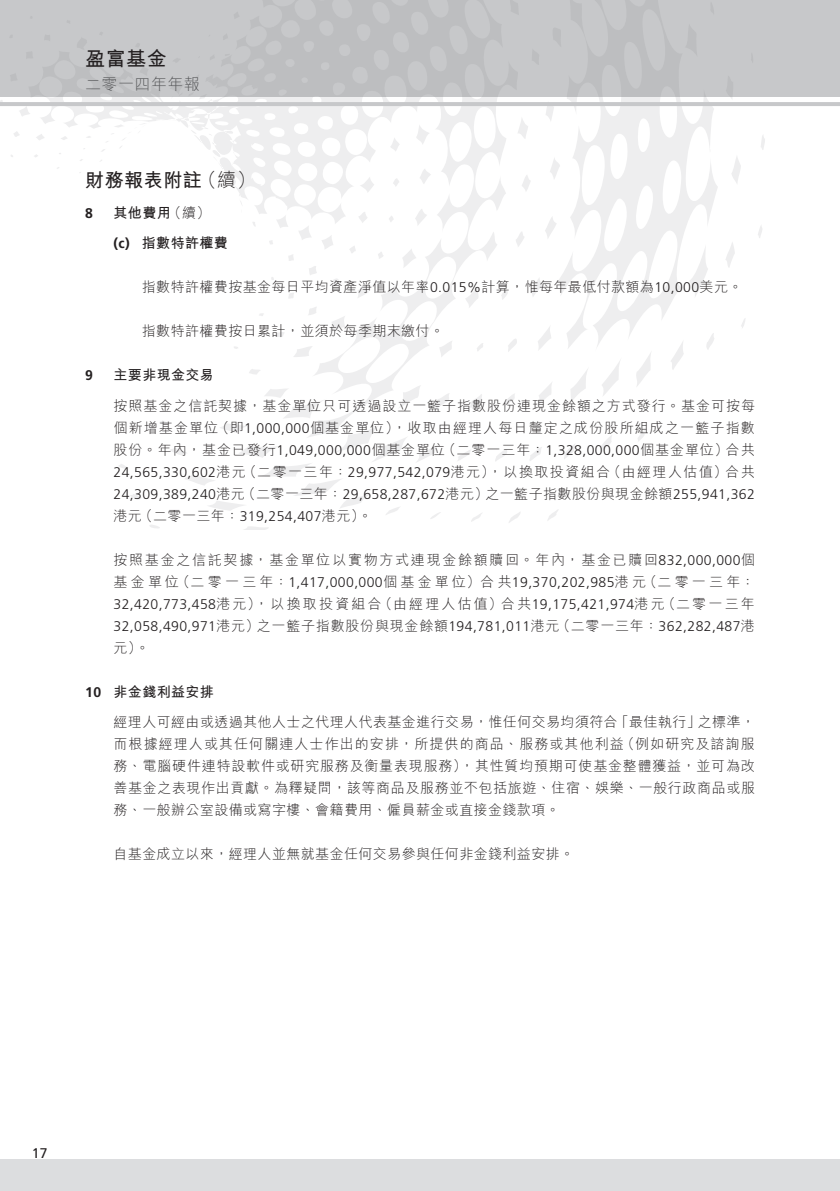
<style>
.page{position:relative;width:840px;height:1191px;background:#fff}
.page>*{position:absolute;margin:0;border:0;box-sizing:border-box;transform-origin:0 0}
.t1{font:700 20px "M Hei HK";color:#231f20}
.t2{font:700 19px "M Hei HK";letter-spacing:.03em;color:#231f20}
.t3{font:300 19px "M Hei HK";color:#231f20}
.t4{font:300 16px "M Hei HK";letter-spacing:.03em;color:#57585a}
.t5{font:300 14px/22px "M Hei HK";letter-spacing:.055em;color:#231f20;text-align:right}
.t6{font:300 14px "Frutiger LT Std";letter-spacing:.03em;color:#231f20}
.t7{font:300 14px "M Hei HK";letter-spacing:.03em;color:#231f20}
.t8{font:300 14px/22px "M Hei HK";letter-spacing:.12em;color:#231f20;text-align:right}
.t9{font:300 14px "M Hei HK";letter-spacing:.105em;color:#231f20}
.t10{font:700 14px "M Hei HK";letter-spacing:.03em;color:#231f20}
.t11{font:300 14px "M Hei HK";letter-spacing:.075em;color:#231f20}
.t12{font:700 14px "Frutiger LT Std";color:#231f20}
.t13{font:300 14px "M Hei HK";letter-spacing:.08em;color:#231f20}
.t14{font:14px "Frutiger LT Std";color:#231f20}
.s1{font-family:"Frutiger LT Std"}
.s2{font-family:"M Hei HK"}
</style>
<div class="page">
<div style="left:13px;top:131px;width:7px;height:6px;background:#eeeeef;border-radius:50%"></div>
<svg style="left:518px;top:119px;width:10px;height:20px"></svg>
<svg style="left:761px;top:135px;width:3px;height:15px"></svg>
<svg style="left:20px;top:106px;width:8px;height:10px"></svg>
<svg style="left:732px;top:157px;width:8px;height:26px"></svg>
<svg style="left:550px;top:158px;width:7px;height:21px"></svg>
<svg style="left:522px;top:175px;width:8px;height:16px"></svg>
<svg style="left:758px;top:226px;width:4px;height:12px"></svg>
<svg style="left:726px;top:242px;width:8px;height:25px"></svg>
<svg style="left:545px;top:217px;width:11px;height:21px"></svg>
<svg style="left:518px;top:232px;width:6px;height:15px"></svg>
<svg style="left:741px;top:319px;width:4px;height:9px"></svg>
<svg style="left:671px;top:351px;width:12px;height:18px"></svg>
<svg style="left:532px;top:278px;width:10px;height:18px"></svg>
<svg style="left:636px;top:353px;width:15px;height:33px"></svg>
<svg style="left:602px;top:361px;width:18px;height:35px"></svg>
<svg style="left:538px;top:327px;width:13px;height:23px"></svg>
<svg style="left:571px;top:369px;width:17px;height:33px"></svg>
<svg style="left:638px;top:430px;width:7px;height:11px"></svg>
<svg style="left:539px;top:383px;width:13px;height:21px"></svg>
<svg style="left:601px;top:435px;width:11px;height:17px"></svg>
<svg style="left:564px;top:444px;width:11px;height:15px"></svg>
<svg style="left:530px;top:447px;width:12px;height:14px"></svg>
<svg style="left:495px;top:450px;width:12px;height:11px"></svg>
<svg style="left:547px;top:510px;width:11px;height:11px"></svg>
<svg style="left:458px;top:450px;width:13px;height:11px"></svg>
<svg style="left:509px;top:512px;width:11px;height:11px"></svg>
<svg style="left:471px;top:513px;width:11px;height:9px"></svg>
<svg style="left:150px;top:438px;width:291px;height:91px"></svg>
<svg style="left:130px;top:494px;width:11px;height:5px"></svg>
<svg style="left:119px;top:464px;width:9px;height:4px"></svg>
<svg style="left:28px;top:96px;width:490px;height:342px"></svg>
<svg style="left:557px;top:122px;width:160px;height:229px"></svg>
<svg style="left:276px;top:215px;width:12px;height:13px"></svg>
<div style="left:0;top:0;width:839px;height:96px;background:#c7c8ca"></div>
<div style="left:25px;top:51px;width:8px;height:8px;background:#bcbdc0"></div>
<svg style="left:169px;top:96px;width:53px;height:4px"></svg>
<svg style="left:545px;top:96px;width:172px;height:26px"></svg>
<div style="left:0;top:1158px;width:839px;height:33px;background:#dcdddf"></div>
<hr style="left:0;top:102px;width:839px;height:4px;background:#c7c8ca">
<h1 class="t1" style="left:85px;top:44px;width:83px">盈富基金</h1>
<p class="t4" style="left:85px;top:73px;width:116px">二零一四年年報</p>
<h2 class="t3" style="left:197px;top:167px;width:60px">（續(</h2>
<h2 class="t2" style="left:85px;top:166px;width:118px">財務報表附註</h2>
<p class="t5" style="left:167px;top:201px;width:44px">（續(</p>
<p class="t10" style="left:113px;top:202px;width:59px">其他費用</p>
<p class="t12" style="left:85px;top:204px;width:9px">8</p>
<p class="t12" style="left:85px;top:367px;width:9px">9</p>
<p class="t12" style="left:85px;top:683px;width:17px">10</p>
<p class="t12" style="left:113px;top:235px;width:18px">c( )</p>
<p class="t10" style="left:142px;top:233px;width:87px">指數特許權費</p>
<p class="t7" style="left:142px;top:277px;width:601px">指數特許權費按基金每日平均資產淨值以年率<span class="s1">0.015%</span>計算，惟每年最低付款額為<span class="s1">10,000</span>美元。</p>
<p class="t7" style="left:142px;top:321px;width:303px">指數特許權費按日累計，並須於每季期末繳付。</p>
<p class="t10" style="left:113px;top:365px;width:102px">主要非現金交易</p>
<p class="t5" style="left:113px;top:394px;width:642px">按照基金之信託契據，基金單位只可透過設立一籃子指數股份連現金餘額之方式發行。基金可按每（即<span class="s1">1,000,000</span>個基金單位，） 收取由經理人每日釐定之成份股所組成之一籃子指數</p>
<p class="t13" style="left:113px;top:418px;width:106px">個新增基金單位</p>
<p class="t5" style="left:442px;top:438px;width:287px">（二零一三年：<span class="s1">1,328,000,000</span>個基金單位）</p>
<p class="t5" style="left:725px;top:438px;width:30px">合共</p>
<p class="t5" style="left:113px;top:438px;width:333px">股份。年內，基金已發行<span class="s1">1,049,000,000</span>個基金單位</p>
<p class="t9" style="left:243px;top:462px;width:369px">（二零一三年：<span class="s1">29,977,542,079</span>港元，） 以換取投資組合</p>
<p class="t9" style="left:607px;top:462px;width:149px">（由經理人估值）合共</p>
<p class="t6" style="left:113px;top:464px;width:134px">24,565,330,602<span class="s2">港元</span></p>
<p class="t6" style="left:242px;top:486px;width:248px"><span class="s2">（二零一三年：</span>29,658,287,672<span class="s2">港元）</span></p>
<p class="t7" style="left:485px;top:484px;width:271px">之一籃子指數股份與現金餘額<span class="s1">255,941,362</span></p>
<p class="t6" style="left:113px;top:486px;width:133px">24,309,389,240<span class="s2">港元</span></p>
<p class="t5" style="left:139px;top:504px;width:235px">（二零一三年：<span class="s1">319,254,407</span>港元。(</p>
<p class="t5" style="left:113px;top:504px;width:30px">港元</p>
<p class="t8" style="left:113px;top:548px;width:642px">按照基金之信託契據，基金單位以實物方式連現金餘額贖回。年內，基金已贖回<span class="s1">832,000,000</span>個（二零一三年：</p>
<p class="t6" style="left:176px;top:574px;width:471px"><span class="s2">（二零一三年：</span>1,417,000,000<span class="s2">個基金單位）合共</span>19,370,202,985<span class="s2">港元</span></p>
<p class="t5" style="left:113px;top:570px;width:67px">基金單位</p>
<p class="t6" style="left:113px;top:596px;width:269px">32,420,773,458<span class="s2">港元，） 以換取投資組合</span></p>
<p class="t6" style="left:378px;top:596px;width:287px"><span class="s2">（由經理人估值）合共</span>19,175,421,974<span class="s2">港元</span></p>
<p class="t5" style="left:661px;top:592px;width:95px">（二零一三年</p>
<p class="t6" style="left:113px;top:618px;width:147px">32,058,490,971<span class="s2">港元）</span></p>
<p class="t5" style="left:113px;top:636px;width:37px">元。(</p>
<p class="t10" style="left:113px;top:681px;width:102px">非金錢利益安排</p>
<p class="t6" style="left:556px;top:618px;width:200px"><span class="s2">（二零一三年：</span>362,282,487<span class="s2">港</span></p>
<p class="t5" style="left:257px;top:614px;width:304px">之一籃子指數股份與現金餘額<span class="s1">194,781,011</span>港元</p>
<p class="t7" style="left:113px;top:712px;width:505px">經理人可經由或透過其他人士之代理人代表基金進行交易，惟任何交易均須符合</p>
<p class="t5" style="left:697px;top:710px;width:59px">之標準，</p>
<p class="t5" style="left:614px;top:710px;width:87px">「最佳執行」</p>
<p class="t11" style="left:620px;top:734px;width:135px">（例如研究及諮詢服</p>
<p class="t5" style="left:113px;top:732px;width:642px;text-align:left">而根據經理人或其任何關連人士作出的安排，所提供的商品、服務或其他利益<br>務、電腦硬件連特設軟件或研究服務及衡量表現服務，）其性質均預期可使基金整體獲益，並可為改善基金之表現作出貢獻。為釋疑問，該等商品及服務並不包括旅遊、住宿、娛樂、一般行政商品或服務、一般辦公室設備或寫字樓、會籍費用、僱員薪金或直接金錢款項。</p>
<p class="t7" style="left:113px;top:844px;width:462px">自基金成立以來，經理人並無就基金任何交易參與任何非金錢利益安排。</p>
<p class="t14" style="left:32px;top:1144px;width:17px">17</p>
</div>
